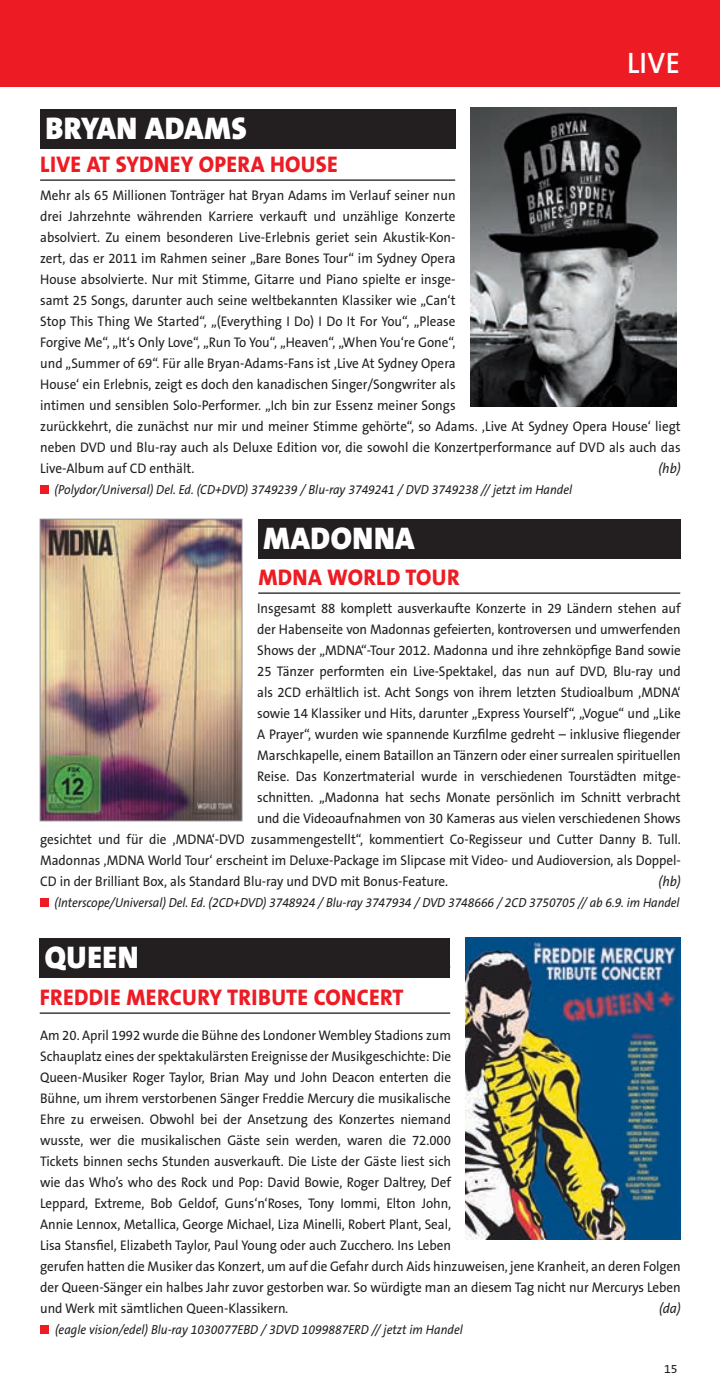
<style>
.page{position:relative;width:720px;height:1389px;background:#fff}
.page>*{position:absolute;margin:0;border:0;box-sizing:border-box;transform-origin:0 0}
.t1{font:900 31.5px "The Sans B Plus W9";letter-spacing:.015em;color:#fff;scale:.96 1}
.t2{font:600 29.75px "The Sans B Plus W6";color:#fff;scale:.96 1}
.t3{font:800 22.75px "The Sans B Plus W8";letter-spacing:.015em;color:#ed1c24;scale:.96 1}
.t4{font:14px/21px "The Sans B Plus W5 Plain";letter-spacing:-.005em;color:#231f20;scale:.94 1}
.t5{font:italic 14px "The Sans B Plus W5 Plain";color:#231f20;scale:.94 1}
.t6{font:italic 13.12px "The Sans B Plus W5 Plain";color:#231f20;scale:.92 1}
.t7{font:12.25px "The Sans B Plus W5 Plain";color:#231f20}
</style>
<div class="page">
<div style="left:0;top:0;width:719px;height:87px;background:#ed1c24"></div>
<img style="left:465px;top:938px;width:215px;height:301px">
<hr style="left:40px;top:1012px;width:410px;height:2px;background:#231f20">
<div style="left:40px;top:938px;width:410px;height:39px;background:#231f20"></div>
<div style="left:40px;top:1325px;width:9px;height:9px;background:#ed1c24"></div>
<div style="left:40px;top:898px;width:9px;height:9px;background:#ed1c24"></div>
<hr style="left:258px;top:592px;width:422px;height:2px;background:#231f20">
<div style="left:258px;top:519px;width:422px;height:39px;background:#231f20"></div>
<img style="left:42px;top:521px;width:198px;height:298px">
<div style="left:40px;top:519px;width:202px;height:302px;border:1px solid #909295"></div>
<div style="left:40px;top:485px;width:9px;height:9px;background:#ed1c24"></div>
<hr style="left:40px;top:179px;width:415px;height:2px;background:#231f20">
<div style="left:40px;top:109px;width:415px;height:39px;background:#231f20"></div>
<img style="left:470px;top:108px;width:206px;height:298px">
<h1 class="t1" style="left:45px;top:108px;width:211px">BRYAN ADAMS</h1>
<h3 class="t3" style="left:40px;top:149px;width:311px">LIVE AT SYDNEY OPERA HOUSE</h3>
<h2 class="t2" style="left:626px;top:44px;width:57px">Live</h2>
<p class="t4" style="left:40px;top:184px;width:682px">Mehr als 65 Millionen Tonträger hat Bryan Adams im Verlauf seiner nun<br>drei Jahrzehnte währenden Karriere verkauft und unzählige Konzerte<br>absolviert. Zu einem besonderen Live-Erlebnis geriet sein Akustik-Kon-<br>zert, das er 2011 im Rahmen seiner „Bare Bones Tour“ im Sydney Opera<br>House absolvierte. Nur mit Stimme, Gitarre und Piano spielte er insge-<br>samt 25 Songs, darunter auch seine weltbekannten Klassiker wie „Can‘t<br>Stop This Thing We Started“, „(Everything I Do) I Do It For You“, „Please<br>Forgive Me“, „It‘s Only Love“, „Run To You“, „Heaven“, „When You‘re Gone“,<br>und „Summer of 69“. Für alle Bryan-Adams-Fans ist ‚Live At Sydney Opera<br>House‘ ein Erlebnis, zeigt es doch den kanadischen Singer/Songwriter als<br>intimen und sensiblen Solo-Performer. „Ich bin zur Essenz meiner Songs<br>zurückkehrt, die zunächst nur mir und meiner Stimme gehörte“, so Adams. ‚Live At Sydney Opera House‘ liegt neben DVD und Blu-ray auch als Deluxe Edition vor, die sowohl die Konzertperformance auf DVD als auch das Live-Album auf CD enthält.</p>
<p class="t5" style="left:658px;top:459px;width:25px">(hb)</p>
<p class="t6" style="left:55px;top:481px;width:564px">(Polydor/Universal) Del. Ed. (CD+DVD) 3749239 / Blu-ray 3749241 / DVD 3749238 // jetzt im Handel</p>
<h1 class="t1" style="left:263px;top:518px;width:160px">MADONNA</h1>
<h3 class="t3" style="left:258px;top:562px;width:37px">MDNA</h3>
<h3 class="t3" style="left:327px;top:562px;width:139px">WORLD TOUR</h3>
<p class="t4" style="left:257px;top:597px;width:452px">I nsgesamt 88 komplett ausverkaufte Konzerte in 29 Ländern stehen auf</p>
<p class="t4" style="left:257px;top:618px;width:452px">der Habenseite von Madonnas gefeierten, kontroversen und umwerfenden</p>
<p class="t4" style="left:257px;top:639px;width:452px">Shows der „MDNA“-Tour 2012. Madonna und ihre zehnköpfige Band sowie</p>
<p class="t4" style="left:257px;top:660px;width:452px">25 Tänzer performten ein Live-Spektakel, das nun auf DVD, Blu-ray und</p>
<p class="t4" style="left:257px;top:681px;width:452px">als 2CD erhältlich ist. Acht Songs von ihrem letzten Studioalbum ‚MDNA‘</p>
<p class="t4" style="left:257px;top:702px;width:452px">sowie 14 Klassiker und Hits, darunter „Express Yourself“, „Vogue“ und „Like</p>
<p class="t4" style="left:257px;top:723px;width:451px">A Prayer“, wurden wie spannende Kurzfilme gedreht – inklusive fliegender</p>
<p class="t4" style="left:257px;top:744px;width:452px">Marschkapelle, einem Bataillon an Tänzern oder einer surrealen spirituellen</p>
<p class="t4" style="left:257px;top:765px;width:452px">Reise. Das Konzertmaterial wurde in verschiedenen Tourstädten mitge-</p>
<p class="t4" style="left:257px;top:786px;width:452px">schnitten. „Madonna hat sechs Monate persönlich im Schnitt verbracht</p>
<p class="t4" style="left:257px;top:807px;width:452px">und die Videoaufnahmen von 30 Kameras aus vielen verschiedenen Shows</p>
<p class="t4" style="left:40px;top:828px;width:682px">gesichtet und für die ‚MDNA‘-DVD zusammengestellt“, kommentiert Co-Regisseur und Cutter Danny B. Tull.</p>
<p class="t4" style="left:40px;top:849px;width:682px">Madonnas ‚MDNA World Tour‘ erscheint im Deluxe-Package im Slipcase mit Video- und Audioversion, als Doppel-</p>
<p class="t4" style="left:40px;top:870px;width:435px">CD in der Brilliant Box, als Standard Blu-ray und DVD mit Bonus-Feature.</p>
<p class="t5" style="left:658px;top:872px;width:25px">(hb)</p>
<p class="t6" style="left:55px;top:894px;width:680px">(Interscope/Universal) Del. Ed. (2CD+DVD) 3748924 / Blu-ray 3747934 / DVD 3748666 / 2CD 3750705 // ab 6.9. im Handel</p>
<h1 class="t1" style="left:45px;top:937px;width:99px">QUEEN</h1>
<h3 class="t3" style="left:40px;top:982px;width:380px">FREDDIE MERCURY TRIBUTE CONCERT</h3>
<p class="t4" style="left:40px;top:1024px;width:682px">Am 20. April 1992 wurde die Bühne des Londoner Wembley Stadions zum<br>Schauplatz eines der spektakulärsten Ereignisse der Musikgeschichte: Die<br>Queen-Musiker Roger Taylor, Brian May und John Deacon enterten die<br>Bühne, um ihrem verstorbenen Sänger Freddie Mercury die musikalische<br>Ehre zu erweisen. Obwohl bei der Ansetzung des Konzertes niemand<br>wusste, wer die musikalischen Gäste sein werden, waren die 72.000<br>Tickets binnen sechs Stunden ausverkauft. Die Liste der Gäste liest sich<br>wie das Who’s who des Rock und Pop: David Bowie, Roger Daltrey, Def<br>Leppard, Extreme, Bob Geldof, Guns‘n‘Roses, Tony Iommi, Elton John,<br>Annie Lennox, Metallica, George Michael, Liza Minelli, Robert Plant, Seal,<br>Lisa Stansfiel, Elizabeth Taylor, Paul Young oder auch Zucchero. I ns Leben<br>gerufen hatten die Musiker das Konzert, um auf die Gefahr durch Aids hinzuweisen, jene Kranheit, an deren Folgen der Queen-Sänger ein halbes Jahr zuvor gestorben war. So würdigte man an diesem Tag nicht nur Mercurys Leben und Werk mit sämtlichen Queen-Klassikern.</p>
<p class="t5" style="left:659px;top:1299px;width:24px">(da)</p>
<p class="t6" style="left:55px;top:1321px;width:444px">(eagle vision/edel) Blu-ray 1030077EBD / 3DVD 1099887ERD // jetzt im Handel</p>
<p class="t7" style="left:663px;top:1361px;width:15px">15</p>
</div>
